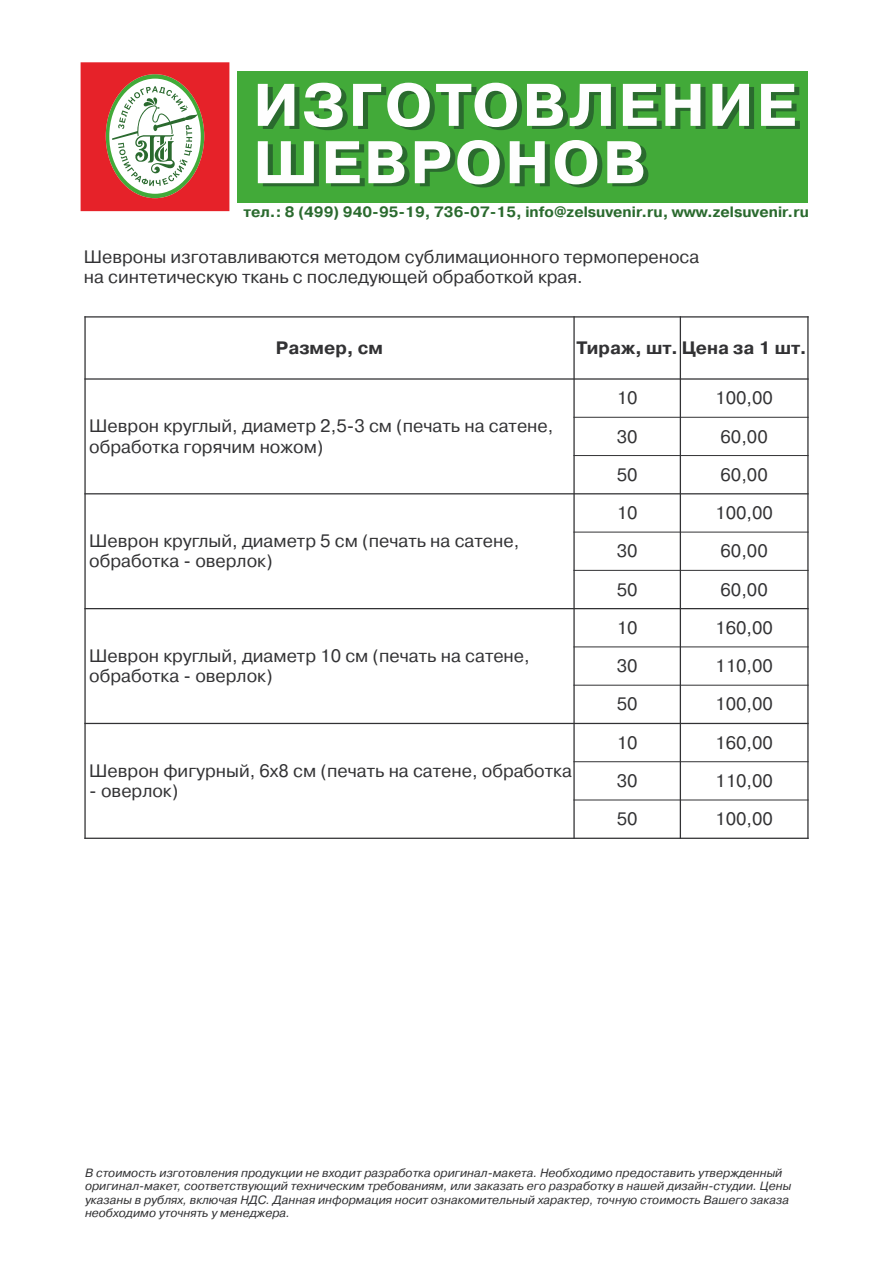
<style>
.page{position:relative;width:893px;height:1263px;background:#fff}
.page>*{position:absolute;margin:0;border:0;box-sizing:border-box;transform-origin:0 0}
.t1{font:700 60px/57.3px "Pragmatica C";letter-spacing:.045em;color:#fefefe}
.t2{font:18px/20.2px "Pragmatica C";color:#323234}
.t3{font:700 18px "Pragmatica C";color:#323234}
.t4{font:700 15px "Pragmatica C";color:#2a6a2e}
.t5{font:italic 12px/13.5px "Pragmatica C";color:#323234}
</style>
<div class="page">
<div style="left:238px;top:71px;width:570px;height:132px;background:#42aa39"></div>
<svg style="left:81px;top:62px;width:148px;height:149px"></svg>
<hr style="left:84px;top:316px;width:2px;height:523px;background:#323234">
<hr style="left:573px;top:316px;width:2px;height:523px;background:#323234">
<hr style="left:680px;top:316px;width:1px;height:523px;background:#323234">
<hr style="left:807px;top:316px;width:2px;height:523px;background:#323234">
<hr style="left:84px;top:838px;width:725px;height:1px;background:#323234">
<hr style="left:573px;top:799px;width:236px;height:1px;background:#323234">
<hr style="left:573px;top:761px;width:236px;height:1px;background:#323234">
<hr style="left:84px;top:723px;width:725px;height:1px;background:#323234">
<hr style="left:573px;top:685px;width:236px;height:1px;background:#323234">
<hr style="left:573px;top:646px;width:236px;height:1px;background:#323234">
<hr style="left:84px;top:608px;width:725px;height:1px;background:#323234">
<hr style="left:573px;top:570px;width:236px;height:1px;background:#323234">
<hr style="left:573px;top:532px;width:236px;height:1px;background:#323234">
<hr style="left:84px;top:493px;width:725px;height:1px;background:#323234">
<hr style="left:573px;top:455px;width:236px;height:1px;background:#323234">
<hr style="left:573px;top:417px;width:236px;height:1px;background:#323234">
<hr style="left:84px;top:378px;width:725px;height:2px;background:#323234">
<hr style="left:84px;top:316px;width:725px;height:2px;background:#323234">
<h1 class="t1" style="left:253px;top:81px;width:544px">ИЗГОТОВЛЕНИЕ<br>ШЕВРОНОВ</h1>
<p class="t4" style="left:243px;top:205px;width:567px">тел.: 8 (499) 940-95-19, 736-07-15, info@zelsuvenir.ru, www.zelsuvenir.ru</p>
<p class="t2" style="left:84px;top:248px;width:617px">Шевроны изготавливаются методом сублимационного термопереноса на синтетическую ткань с последующей обработкой края.</p>
<p class="t3" style="left:276px;top:340px;width:109px">Размер, см</p>
<p class="t3" style="left:576px;top:340px;width:232px">Тираж, шт. Цена за 1 шт.</p>
<p class="t2" style="left:89px;top:417px;width:466px">Шеврон круглый, диаметр 2,5-3 см (печать на сатене, обработка горячим ножом)</p>
<p class="t2" style="left:89px;top:532px;width:432px">Шеврон круглый, диаметр 5 см (печать на сатене, обработка - оверлок)</p>
<p class="t2" style="left:89px;top:647px;width:442px">Шеврон круглый, диаметр 10 см (печать на сатене, обработка - оверлок)</p>
<p class="t2" style="left:89px;top:762px;width:484px">Шеврон фигурный, 6х8 см (печать на сатене, обработка</p>
<p class="t2" style="left:89px;top:782px;width:91px">- оверлок)</p>
<p class="t2" style="left:617px;top:389px;width:22px">10</p>
<p class="t2" style="left:715px;top:389px;width:59px">100,00</p>
<p class="t2" style="left:617px;top:427px;width:22px">30</p>
<p class="t2" style="left:720px;top:427px;width:49px">60,00</p>
<p class="t2" style="left:617px;top:466px;width:22px">50</p>
<p class="t2" style="left:720px;top:466px;width:49px">60,00</p>
<p class="t2" style="left:617px;top:504px;width:22px">10</p>
<p class="t2" style="left:715px;top:504px;width:59px">100,00</p>
<p class="t2" style="left:617px;top:542px;width:22px">30</p>
<p class="t2" style="left:720px;top:542px;width:49px">60,00</p>
<p class="t2" style="left:617px;top:580px;width:22px">50</p>
<p class="t2" style="left:720px;top:580px;width:49px">60,00</p>
<p class="t2" style="left:617px;top:619px;width:22px">10</p>
<p class="t2" style="left:715px;top:619px;width:59px">160,00</p>
<p class="t2" style="left:617px;top:657px;width:22px">30</p>
<p class="t2" style="left:715px;top:657px;width:59px">110,00</p>
<p class="t2" style="left:617px;top:695px;width:22px">50</p>
<p class="t2" style="left:715px;top:695px;width:59px">100,00</p>
<p class="t2" style="left:617px;top:733px;width:22px">10</p>
<p class="t2" style="left:715px;top:733px;width:59px">160,00</p>
<p class="t2" style="left:617px;top:772px;width:22px">30</p>
<p class="t2" style="left:715px;top:772px;width:59px">110,00</p>
<p class="t2" style="left:617px;top:810px;width:22px">50</p>
<p class="t2" style="left:715px;top:810px;width:59px">100,00</p>
<p class="t5" style="left:85px;top:1167px;width:708px">В стоимость изготовления продукции не входит разработка оригинал-макета. Необходимо предоставить утвержденный оригинал-макет, соответствующий техническим требованиям, или заказать его разработку в нашей дизайн-студии. Цены указаны в рублях, включая НДС. Данная информация носит ознакомительный характер, точную стоимость Вашего заказа необходимо уточнять у менеджера.</p>
</div>
